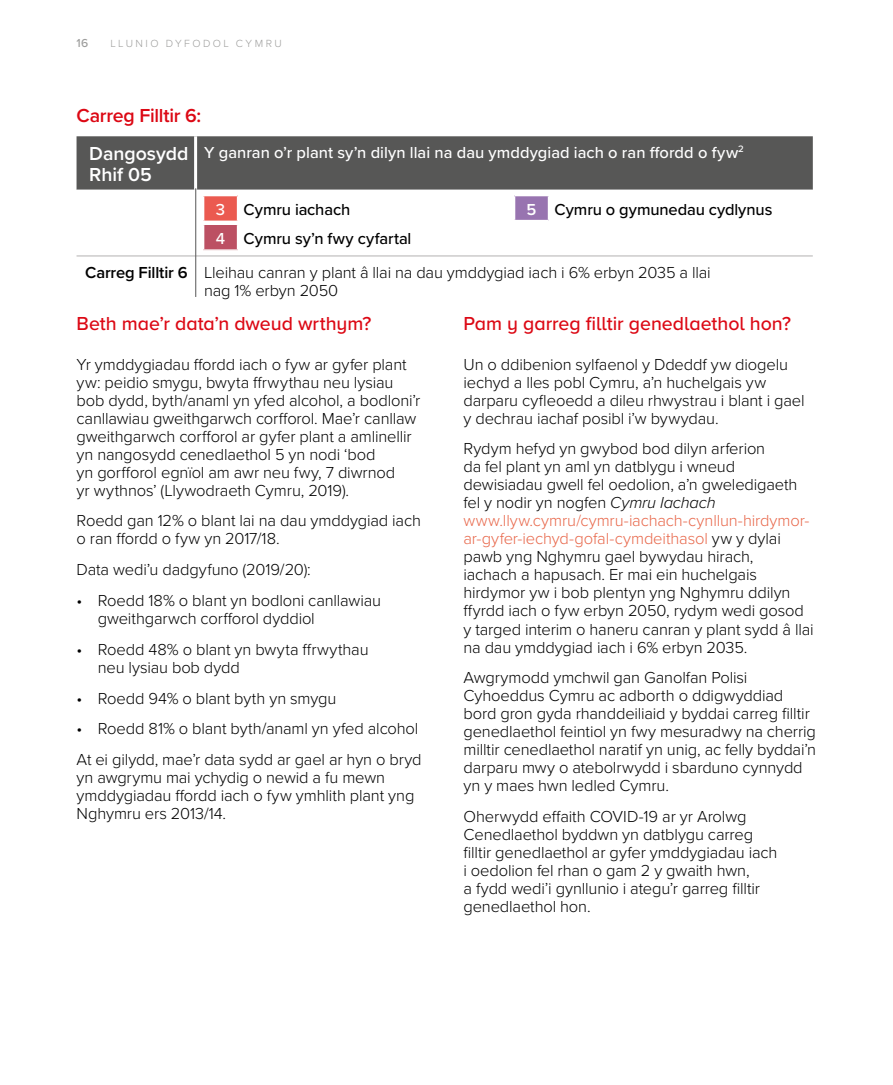
<style>
.page{position:relative;width:893px;height:1085px;background:#fff}
.page>*{position:absolute;margin:0;border:0;box-sizing:border-box;transform-origin:0 0}
.sub_sub_heading__red{font:500 19.5px "Proxima Nova";color:#dc0814}
.Milestone_sub-headin{font:600 19.5px "Proxima Nova";letter-spacing:-.015em;color:#dc0814}
.Body{font:600 19.5px/21px "Proxima Nova";color:#fff}
.Body-2{font:300 16.5px/18px "Proxima Nova";letter-spacing:-.01em;color:#000}
.Bullets{font:300 16.5px/18px "Proxima Nova";letter-spacing:-.01em;color:#000}
.Body-3{font:500 16.5px "Proxima Nova";color:#fff}
.Body-4{font:500 16.5px "Proxima Nova";letter-spacing:-.01em;color:#000}
.Body-5{font:600 16.5px "Proxima Nova";letter-spacing:-.01em;color:#000}
.Body-6{font:600 16.5px "Proxima Nova";color:#fff}
.t1{font:500 12px "Proxima Nova";color:#9d9d9c}
.t2{font:300 10.8px "Proxima Nova";letter-spacing:.23em;color:#9d9d9c}
.s1{font-style:italic}
.s2{color:#e8674a}
</style>
<div class="page">
<div style="left:77px;top:136px;width:736px;height:54px;background:#575756"></div>
<svg style="left:77px;top:190px;width:736px;height:107px"></svg>
<hr style="left:77px;top:256px;width:119px;height:1px;background:#b3b2b2">
<hr style="left:196px;top:256px;width:617px;height:1px;background:#b3b2b2">
<hr style="left:194px;top:136px;width:3px;height:54px;background:#fff">
<svg style="left:203px;top:195px;width:610px;height:55px"></svg>
<hr style="left:203px;top:249px;width:35px;height:2px;background:#fff">
<hr style="left:195px;top:188px;width:1px;height:109px;background:#575756">
<p class="t1" style="left:77px;top:34px;width:13px">16</p>
<p class="t2" style="left:111px;top:35px;width:173px">LLUNIO DYFODOL CYMRU</p>
<h3 class="Milestone_sub-headin" style="left:77px;top:101px;width:126px">Carreg Filltir 6:</h3>
<p class="Body" style="left:89px;top:143px;width:101px">Dangosydd<br>Rhif 05</p>
<p class="Body-3" style="left:204px;top:140px;width:541px">Y ganran o’r plant sy’n dilyn llai na dau ymddygiad iach o ran ffordd o fyw<sup>2</sup></p>
<p class="Body-3" style="left:216px;top:197px;width:11px">3</p>
<p class="Body-4" style="left:244px;top:197px;width:108px">Cymru iachach</p>
<p class="Body-6" style="left:527px;top:197px;width:11px">5</p>
<p class="Body-4" style="left:555px;top:197px;width:219px">Cymru o gymunedau cydlynus</p>
<p class="Body-3" style="left:216px;top:226px;width:11px">4</p>
<p class="Body-4" style="left:244px;top:226px;width:169px">Cymru sy’n fwy cyfartal</p>
<p class="Body-5" style="left:85px;top:260px;width:104px">Carreg Filltir 6</p>
<p class="Body-2" style="left:204px;top:262px;width:508px">Lleihau canran y plant â llai na dau ymddygiad iach i 6% erbyn 2035 a llai nag 1% erbyn 2050</p>
<h3 class="sub_sub_heading__red" style="left:77px;top:309px;width:296px">Beth mae’r data’n dweud wrthym?</h3>
<p class="Body-2" style="left:77px;top:354px;width:345px">Yr ymddygiadau ffordd iach o fyw ar gyfer plant yw: peidio smygu, bwyta ffrwythau neu lysiau bob dydd, byth/anaml yn yfed alcohol, a bodloni’r canllawiau gweithgarwch corfforol. Mae’r canllaw gweithgarwch corfforol ar gyfer plant a amlinellir yn nangosydd cenedlaethol 5 yn nodi ‘bod<br>yn gorfforol egnïol am awr neu fwy, 7 diwrnod<br>yr wythnos’ (Llywodraeth Cymru, 2019).</p>
<p class="Body-2" style="left:77px;top:511px;width:346px">Roedd gan 12% o blant lai na dau ymddygiad iach o ran ffordd o fyw yn 2017/18.</p>
<p class="Body-2" style="left:77px;top:559px;width:236px">Data wedi’u dadgyfuno (2019/20):</p>
<p class="Bullets" style="left:98px;top:590px;width:285px;text-indent:-21px">• Roedd 18% o blant yn bodloni canllawiau gweithgarwch corfforol dyddiol</p>
<p class="Bullets" style="left:98px;top:639px;width:272px;text-indent:-21px">• Roedd 48% o blant yn bwyta ffrwythau neu lysiau bob dydd</p>
<p class="Bullets" style="left:77px;top:688px;width:261px">• Roedd 94% o blant byth yn smygu</p>
<p class="Bullets" style="left:77px;top:718px;width:343px">• Roedd 81% o blant byth/anaml yn yfed alcohol</p>
<p class="Body-2" style="left:77px;top:749px;width:347px">At ei gilydd, mae’r data sydd ar gael ar hyn o bryd yn awgrymu mai ychydig o newid a fu mewn ymddygiadau ffordd iach o fyw ymhlith plant yng Nghymru ers 2013/14.</p>
<h3 class="sub_sub_heading__red" style="left:463px;top:309px;width:329px">Pam y garreg filltir genedlaethol hon?</h3>
<p class="Body-2" style="left:463px;top:354px;width:343px">Un o ddibenion sylfaenol y Ddeddf yw diogelu iechyd a lles pobl Cymru, a’n huchelgais yw darparu cyfleoedd a dileu rhwystrau i blant i gael y dechrau iachaf posibl i’w bywydau.</p>
<p class="Body-2" style="left:463px;top:439px;width:352px">Rydym hefyd yn gwybod bod dilyn arferion<br>da fel plant yn aml yn datblygu i wneud dewisiadau gwell fel oedolion, a’n gweledigaeth fel y nodir yn nogfen <span class="s1">Cymru Iachach </span><span class="s2">www.llyw.cymru/cymru-iachach-cynllun-hirdymor&shy;ar-gyfer-iechyd-gofal-cymdeithasol</span> yw y dylai pawb yng Nghymru gael bywydau hirach,<br>iachach a hapusach. Er mai ein huchelgais hirdymor yw i bob plentyn yng Nghymru ddilyn ffyrdd iach o fyw erbyn 2050, rydym wedi gosod y targed interim o haneru canran y plant sydd â llai na dau ymddygiad iach i 6% erbyn 2035.</p>
<p class="Body-2" style="left:463px;top:667px;width:354px">Awgrymodd ymchwil gan Ganolfan Polisi Cyhoeddus Cymru ac adborth o ddigwyddiad bord gron gyda rhanddeiliaid y byddai carreg filltir genedlaethol feintiol yn fwy mesuradwy na cherrig milltir cenedlaethol naratif yn unig, ac felly byddai’n darparu mwy o atebolrwydd i sbarduno cynnydd yn y maes hwn ledled Cymru.</p>
<p class="Body-2" style="left:463px;top:806px;width:315px">Oherwydd effaith COVID-19 ar yr Arolwg Cenedlaethol byddwn yn datblygu carreg filltir genedlaethol ar gyfer ymddygiadau iach i oedolion fel rhan o gam 2 y gwaith hwn,<br>a fydd wedi’i gynllunio i ategu’r garreg filltir genedlaethol hon.</p>
</div>
